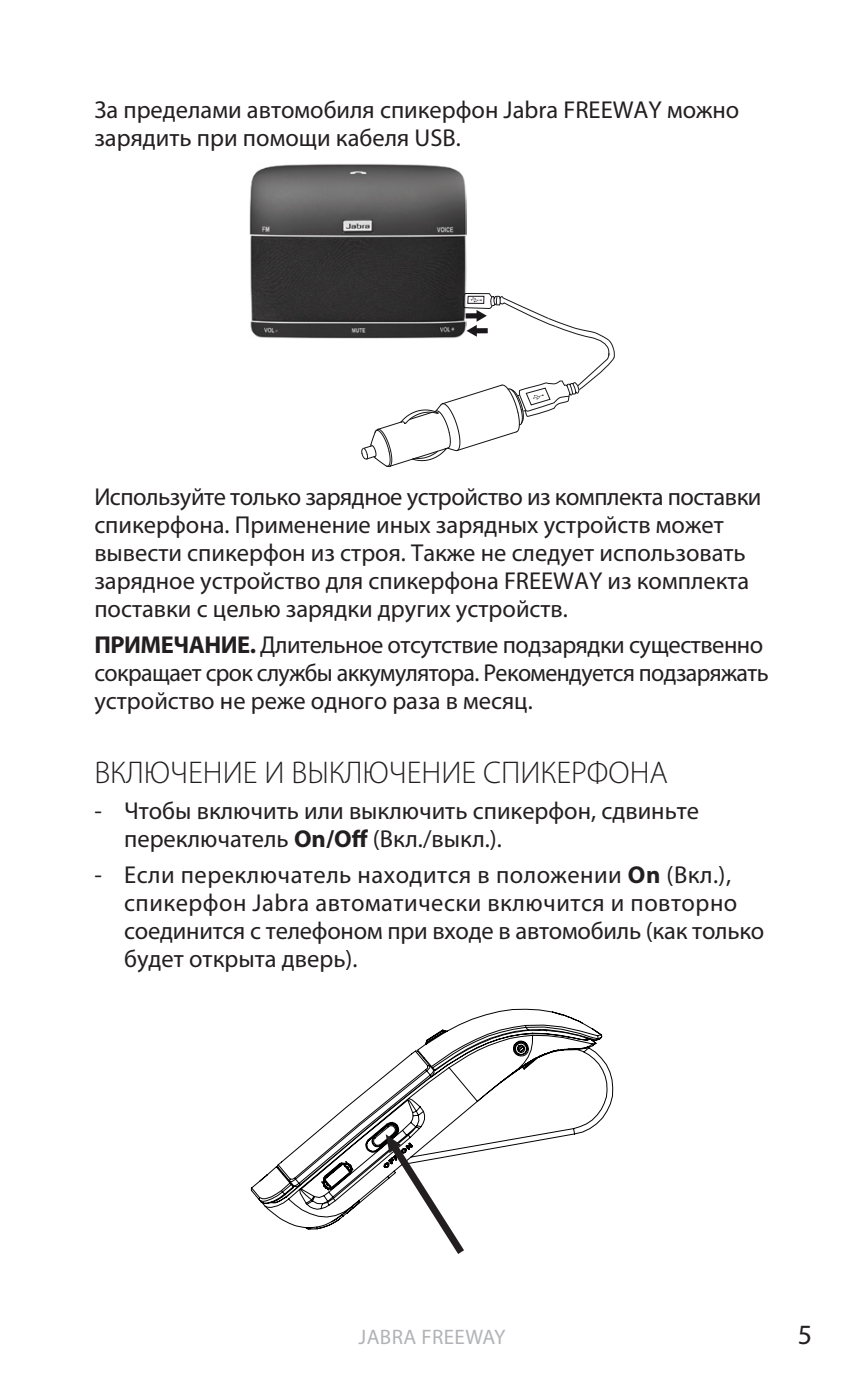
<style>
.page{position:relative;width:864px;height:1389px;background:#fff}
.page>*{position:absolute;margin:0;border:0;box-sizing:border-box;transform-origin:0 0}
.Chapter{font:300 31.5px "Myriad Pro";color:#231f20}
.t1{font:28px "Myriad Pro";color:#231f20}
.Bread{font:24.5px/28px "Myriad Pro";color:#231f20}
.Bullet_bread{font:24.5px/28px "Myriad Pro";letter-spacing:.02em;color:#231f20}
.Bread-2{font:24.5px/28px "Myriad Pro";letter-spacing:-.02em;color:#231f20}
.Bullet_bread-2{font:24.5px/28px "Myriad Pro";color:#231f20}
.Bread_under_chapter{font:24.5px/28px "Myriad Pro";color:#231f20}
.t2{font:21px "Myriad Pro";letter-spacing:.02em;color:#b2b3b7}
.s1{font-weight:700}
</style>
<div class="page">
<img style="left:249px;top:164px;width:217px;height:174px">
<svg style="left:361px;top:293px;width:253px;height:174px"></svg>
<svg style="left:250px;top:1034px;width:363px;height:196px"></svg>
<svg style="left:261px;top:1008px;width:340px;height:210px"></svg>
<svg style="left:385px;top:1134px;width:85px;height:120px"></svg>
<p class="Bread_under_chapter" style="left:94px;top:95px;width:646px">За пределами автомобиля спикерфон Jabra FREEWAY можно зарядить при помощи кабеля USB.</p>
<p class="Bread" style="left:94px;top:482px;width:668px">Используйте только зарядное устройство из комплекта поставки спикерфона. Применение иных зарядных устройств может вывести спикерфон из строя. Также не следует использовать зарядное устройство для спикерфона FREEWAY из комплекта поставки с целью зарядки других устройств.</p>
<p class="Bread-2" style="left:94px;top:630px;width:675px"><span class="s1">ПРИМЕЧАНИЕ.</span> Длительное отсутствие подзарядки существенно сокращает срок службы аккумулятора. Рекомендуется подзаряжать устройство не реже одного раза в месяц.</p>
<p class="Chapter" style="left:94px;top:753px;width:575px">ВКЛЮЧЕНИЕ И ВЫКЛЮЧЕНИЕ СПИКЕРФОНА</p>
<p class="Bullet_bread-2" style="left:124px;top:796px;width:576px;text-indent:-30px">- Чтобы включить или выключить спикерфон, сдвиньте переключатель <span class="s1">On/Off</span> (Вкл./выкл.).</p>
<p class="Bullet_bread" style="left:124px;top:860px;width:641px;text-indent:-30px">- Если переключатель находится в положении <span class="s1">On</span> (Вкл.), спикерфон Jabra автоматически включится и повторно соединится с телефоном при входе в автомобиль (как только будет открыта дверь).</p>
<p class="t2" style="left:358px;top:1324px;width:148px">JABRA FREEWAY</p>
<p class="t1" style="left:797px;top:1317px;width:16px">5</p>
</div>
